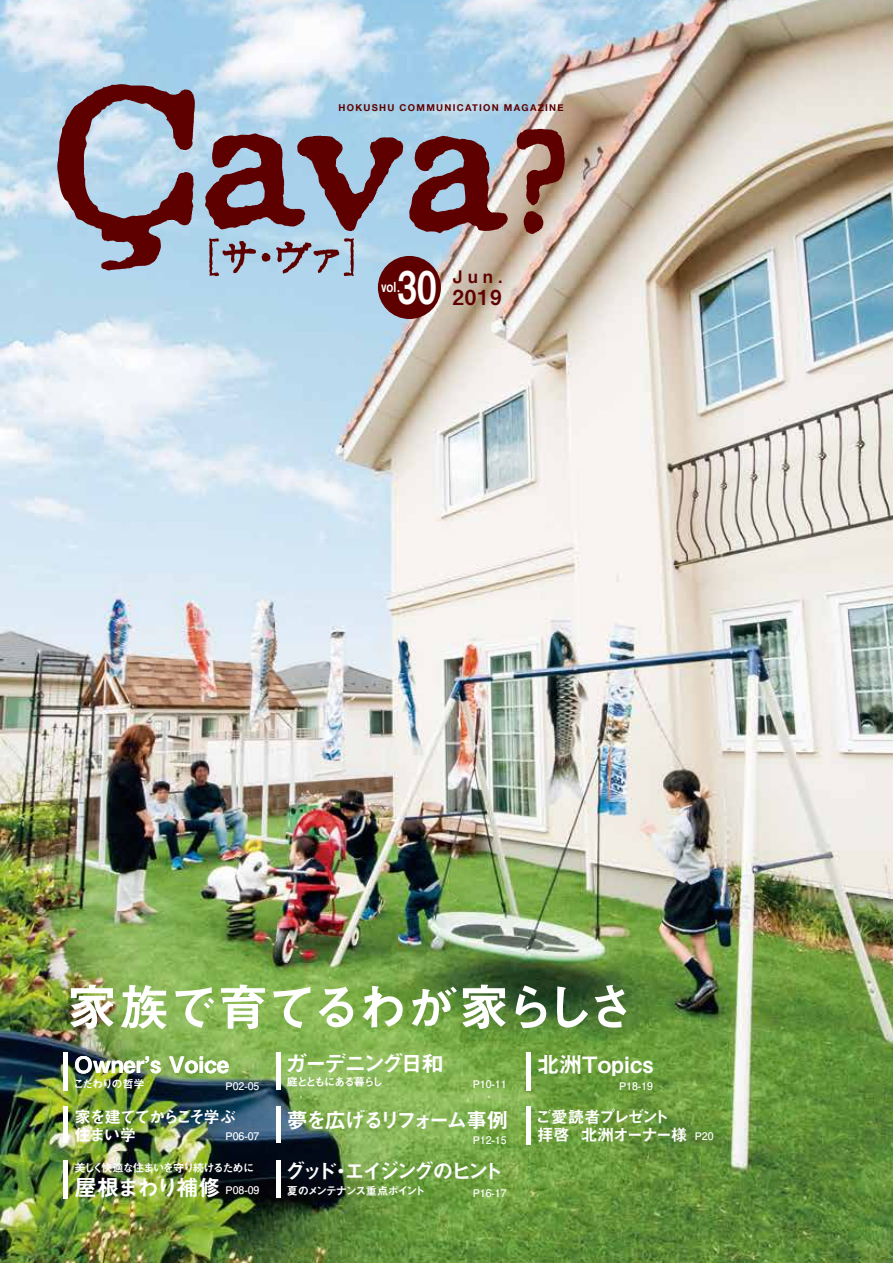
<style>
.page{position:relative;width:893px;height:1263px;background:#fff}
.page>*{position:absolute;margin:0;border:0;box-sizing:border-box;transform-origin:0 0}
.t1{font:51px "Midashi Go Pr 5 MB31";letter-spacing:-.04em;color:#fff}
.t2{font:22.5px "Midashi Go Pr 5 MB31";color:#fff}
.t3{font:22.5px "Midashi Go Pr 5 MB31";letter-spacing:-.145em;color:#fff}
.t4{font:22.5px "Midashi Go Pr 5 MB31";letter-spacing:-.105em;color:#fff}
.t5{font:21px "Midashi Go Pr 5 MB31";letter-spacing:-.185em;color:#fff}
.t6{font:21px "Midashi Go Pr 5 MB31";letter-spacing:-.11em;color:#fff}
.t7{font:20.7px "Midashi Go Pr 5 MB31";color:#5e0000}
.t8{font:17.25px "Midashi Go Pr 5 MB31";color:#5e0000}
.t9{font:16.5px/18px "Midashi Go Pr 5 MB31";letter-spacing:-.095em;color:#fff}
.t10{font:13.8px "Midashi Go Pr 5 MB31";color:#fff;scale:.8 1}
.t11{font:11.25px "Midashi Go Pr 5 MB31";letter-spacing:-.12em;color:#fff}
.t12{font:700 10.5px "Futo Go B101 Pr 5";color:#fff}
.t13{font:700 9.45px "Helvetica Neue";letter-spacing:.135em;color:#5e0000}
.s1{font-size:45px;color:#fff}
</style>
<div class="page">
<img style="left:0;top:0;width:893px;height:1263px">
<img style="left:3px;top:30px;width:616px;height:300px">
<svg style="left:57px;top:84px;width:138px;height:187px;background:#968997"></svg>
<svg style="left:209px;top:238px;width:47px;height:38px;background:#999dae"></svg>
<svg style="left:516px;top:129px;width:49px;height:106px;background:#9a675d"></svg>
<svg style="left:409px;top:136px;width:99px;height:77px;background:#876770"></svg>
<svg style="left:205px;top:133px;width:198px;height:98px;background:#856e7b"></svg>
<svg style="left:262px;top:238px;width:92px;height:38px;background:#9fa7b8"></svg>
<div style="left:378px;top:256px;width:63px;height:63px;background:#5e0000;border-radius:50%"></div>
<img style="left:398px;top:213px;width:164px;height:152px">
<img style="left:12px;top:927px;width:674px;height:168px">
<img style="left:472px;top:1052px;width:296px;height:148px">
<div style="left:526px;top:1106px;width:5px;height:39px;background:#fff"></div>
<div style="left:526px;top:1052px;width:5px;height:38px;background:#fff"></div>
<img style="left:10px;top:998px;width:274px;height:147px">
<hr style="left:64px;top:1052px;width:4px;height:38px;background:#fff">
<hr style="left:64px;top:1106px;width:4px;height:37px;background:#fff">
<hr style="left:276px;top:1160px;width:4px;height:38px;background:#fff">
<hr style="left:276px;top:1052px;width:4px;height:38px;background:#fff">
<hr style="left:64px;top:1161px;width:4px;height:38px;background:#fff">
<hr style="left:276px;top:1106px;width:4px;height:37px;background:#fff">
<p class="t13" style="left:338px;top:101px;width:227px">HOKUSHU COMMUNICATION MAGAZINE</p>
<h3 class="t8" style="left:453px;top:262px;width:51px">Jun.</h3>
<p class="t10" style="left:381px;top:275px;width:25px">vol.</p>
<h3 class="t7" style="left:398px;top:280px;width:105px"><span class="s1">30</span> 2019</h3>
<h1 class="t1" style="left:66px;top:966px;width:571px">家族で育てるわが家らしさ</h1>
<h2 class="t2" style="left:74px;top:1046px;width:157px">Ownerʼs Voice</h2>
<p class="t12" style="left:226px;top:1077px;width:35px">P02-05</p>
<h3 class="t9" style="left:74px;top:1106px;width:163px">家を建ててからこそ学ぶ住まい学</h3>
<p class="t11" style="left:73px;top:1075px;width:73px">こだわりの哲学</p>
<p class="t12" style="left:226px;top:1127px;width:35px">P06-07</p>
<p class="t11" style="left:74px;top:1159px;width:182px">美しく快適な住まいを守り続けるために</p>
<p class="t12" style="left:226px;top:1182px;width:35px">P08-09</p>
<h2 class="t4" style="left:74px;top:1170px;width:148px">屋根まわり補修</h2>
<h2 class="t3" style="left:285px;top:1045px;width:160px">ガーデニング日和</h2>
<p class="t11" style="left:287px;top:1073px;width:98px">庭とともにある暮らし</p>
<p class="t12" style="left:473px;top:1076px;width:35px">P10-11</p>
<h3 class="t6" style="left:287px;top:1104px;width:223px">夢を広げるリフォーム事例</h3>
<p class="t12" style="left:473px;top:1132px;width:35px">P12-15</p>
<h3 class="t5" style="left:285px;top:1154px;width:220px">グッド・エイジングのヒント</h3>
<p class="t11" style="left:287px;top:1182px;width:140px">夏のメンテナンス重点ポイント</p>
<p class="t12" style="left:473px;top:1184px;width:35px">P16-17</p>
<h2 class="t2" style="left:537px;top:1047px;width:118px">北洲Topics</h2>
<p class="t12" style="left:619px;top:1077px;width:35px">P18-19</p>
<h3 class="t9" style="left:535px;top:1106px;width:154px">ご愛読者プレゼント拝啓 北洲オーナー様</h3>
<p class="t12" style="left:695px;top:1127px;width:20px">P20</p>
</div>
